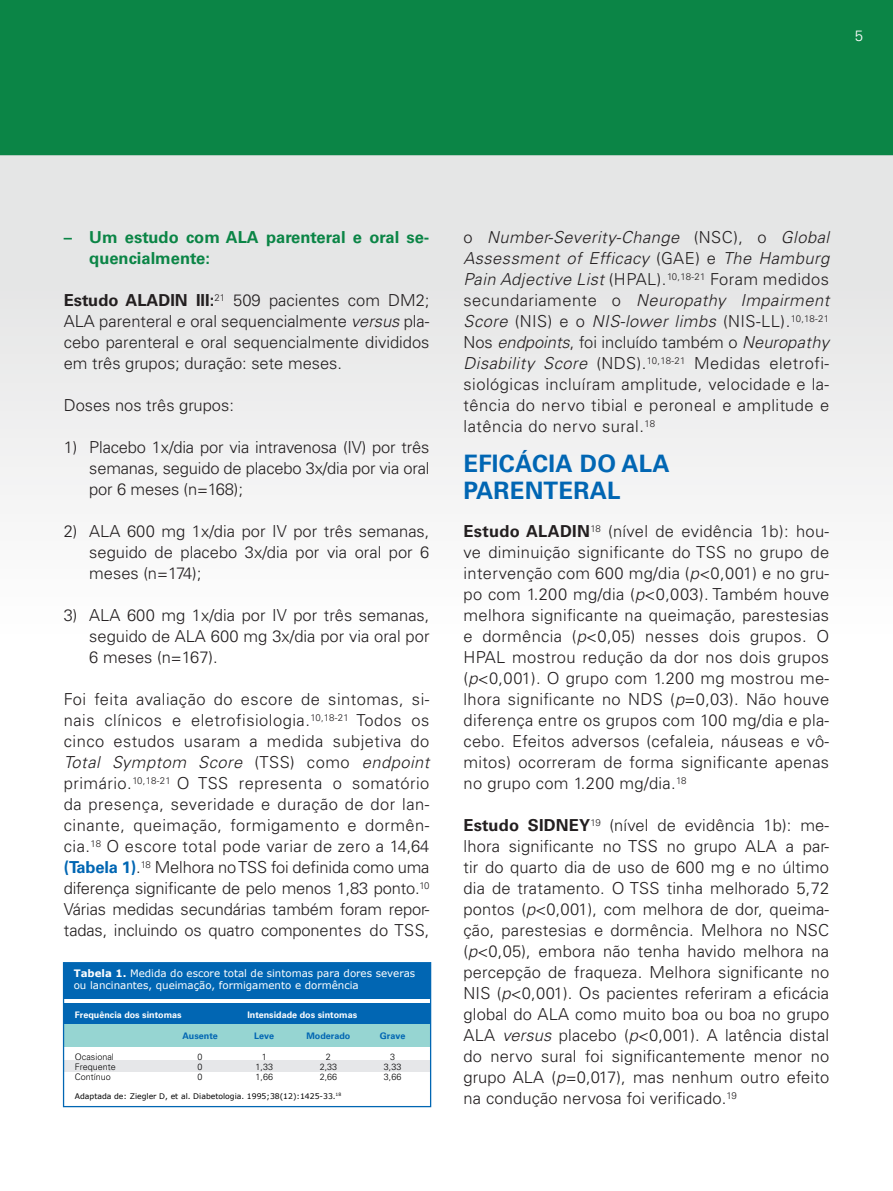
<style>
.page{position:relative;width:893px;height:1191px;background:#fff}
.page>*{position:absolute;margin:0;border:0;box-sizing:border-box;transform-origin:0 0}
.t1{font:700 24px/27px "Univers LT Std";letter-spacing:.01em;color:#0166b3}
.t2{font:300 16.5px/21px "Univers LT Std";color:#231f20;text-align:justify}
.t3{font:700 16.5px/21px "Univers LT Std";color:#0b8546}
.t4{font:300 15px "Univers LT Std";color:#fff}
.t5{font:10.2px/12.3px "Verdana";color:#fff}
.t6{font:300 9px/10.2px "Univers LT Std";color:#000001;text-align:center}
.t7{font:700 9px "Univers LT Std";color:#fff}
.t8{font:700 9px "Univers LT Std";color:#0166b3}
.t9{font:7.65px "Verdana";color:#000001}
.s1{font-weight:700}
.s2{font-style:italic}
.s3{font-weight:700;color:#0166b3}
</style>
<div class="page">
<div style="left:0;top:0;width:893px;height:155px;background:#0b8546"></div>
<div style="left:0;top:155px;width:893px;height:493px;background:linear-gradient(to bottom,#e0e1e1,#fefdfd)"></div>
<div style="left:64px;top:1003px;width:367px;height:20px;background:#0166b3"></div>
<div style="left:64px;top:1023px;width:367px;height:23px;background:#96d5d2"></div>
<div style="left:64px;top:1060px;width:367px;height:11px;background:#e6e7e9"></div>
<div style="left:63px;top:962px;width:368px;height:145px;border:1px solid #0166b3"></div>
<div style="left:64px;top:963px;width:367px;height:35px;background:#0166b3"></div>
<p class="t4" style="left:855px;top:26px;width:10px">5</p>
<p class="t3" style="left:89px;top:227px;width:342px;text-indent:-26px">– Um estudo com ALA parenteral e oral se&shy;quencialmente:</p>
<p class="t2" style="left:64px;top:290px;width:367px"><span class="s1">Estudo ALADIN III:</span><sup>21</sup> 509 pacientes com DM2; ALA parenteral e oral sequencialmente <span class="s2">versus</span> pla&shy;cebo parenteral e oral sequencialmente divididos em três grupos; duração: sete meses.</p>
<p class="t2" style="left:64px;top:395px;width:172px">Doses nos três grupos:</p>
<p class="t2" style="left:89px;top:437px;width:342px;text-indent:-26px">1) Placebo 1x/dia por via intravenosa (IV) por três semanas, seguido de placebo 3x/dia por via oral por 6 meses (n=168);</p>
<p class="t2" style="left:89px;top:521px;width:342px;text-indent:-26px">2) ALA 600 mg 1x/dia por IV por três semanas, seguido de placebo 3x/dia por via oral por 6 meses (n=174);</p>
<p class="t2" style="left:89px;top:605px;width:342px;text-indent:-26px">3) ALA 600 mg 1x/dia por IV por três semanas, seguido de ALA 600 mg 3x/dia por via oral por 6 meses (n=167).</p>
<p class="t2" style="left:64px;top:689px;width:367px">Foi feita avaliação do escore de sintomas, si&shy;nais clínicos e eletrofisiologia.<sup>10,18-21</sup> Todos os cinco estudos usaram a medida subjetiva do <span class="s2">Total Symptom Score</span> (TSS) como <span class="s2">endpoint </span>primário.<sup>10,18-21</sup> O TSS representa o somatório da presença, severidade e duração de dor lan&shy;cinante, queimação, formigamento e dormên&shy;cia.<sup>18</sup> O escore total pode variar de zero a 14,64 <span class="s3">(Tabela 1)</span>.<sup>18</sup> Melhora no TSS foi definida como uma diferença significante de pelo menos 1,83 ponto.<sup>10<br></sup>Várias medidas secundárias também foram repor&shy;tadas, incluindo os quatro componentes do TSS,</p>
<p class="t5" style="left:74px;top:967px;width:343px"><span class="s1">Tabela 1.</span> Medida do escore total de sintomas para dores severas ou lancinantes, queimação, formigamento e dormência</p>
<p class="t7" style="left:75px;top:1010px;width:108px">Frequência dos sintomas</p>
<p class="t6" style="left:75px;top:1051px;width:42px;text-align:left">Ocasional<br>Frequente<br>Contínuo</p>
<p class="t8" style="left:182px;top:1030px;width:37px">Ausente</p>
<p class="t6" style="left:198px;top:1051px;width:6px;text-align:justify">0<br>0<br>0</p>
<p class="t7" style="left:247px;top:1010px;width:111px">Intensidade dos sintomas</p>
<p class="t8" style="left:254px;top:1030px;width:21px">Leve</p>
<p class="t6" style="left:256px;top:1051px;width:19px">1<br>1,33<br>1,66</p>
<p class="t8" style="left:306px;top:1030px;width:45px">Moderado</p>
<p class="t6" style="left:320px;top:1051px;width:19px">2<br>2,33<br>2,66</p>
<p class="t9" style="left:75px;top:1090px;width:268px">Adaptada de: Ziegler D, et al. Diabetologia. 1995;38(12):1425-33.<sup>18</sup></p>
<p class="t8" style="left:380px;top:1030px;width:27px">Grave</p>
<p class="t6" style="left:384px;top:1051px;width:19px">3<br>3,33<br>3,66</p>
<p class="t2" style="left:463px;top:227px;width:367px">o <span class="s2">Number-Severity-Change</span> (NSC), o <span class="s2">Global Assessment of Efficacy</span> (GAE) e <span class="s2">The Hamburg Pain Adjective List</span> (HPAL).<sup>10,18-21</sup> Foram medidos secundariamente o <span class="s2">Neuropathy Impairment Score</span> (NIS) e o <span class="s2">NIS-lower limbs</span> (NIS-LL).<sup>10,18-21<br></sup>Nos <span class="s2">endpoints</span>, foi incluído também o <span class="s2">Neuropathy Disability Score</span> (NDS).<sup>10,18-21</sup> Medidas eletrofi&shy;siológicas incluíram amplitude, velocidade e la&shy;tência do nervo tibial e peroneal e amplitude e latência do nervo sural.<sup>18</sup></p>
<h1 class="t1" style="left:463px;top:450px;width:208px">EFICÁCIA DO ALA<br>PARENTERAL</h1>
<p class="t2" style="left:463px;top:521px;width:367px"><span class="s1">Estudo ALADIN</span><sup>18</sup> (nível de evidência 1b): hou&shy;ve diminuição significante do TSS no grupo de intervenção com 600 mg/dia (<span class="s2">p</span>&lt;0,001) e no gru&shy;po com 1.200 mg/dia (<span class="s2">p</span>&lt;0,003). Também houve melhora significante na queimação, parestesias e dormência (<span class="s2">p</span>&lt;0,05) nesses dois grupos. O HPAL mostrou redução da dor nos dois grupos (<span class="s2">p</span>&lt;0,001). O grupo com 1.200 mg mostrou me&shy;lhora significante no NDS (<span class="s2">p</span>=0,03). Não houve diferença entre os grupos com 100 mg/dia e pla&shy;cebo. Efeitos adversos (cefaleia, náuseas e vô&shy;mitos) ocorreram de forma significante apenas no grupo com 1.200 mg/dia.<sup>18</sup></p>
<p class="t2" style="left:463px;top:815px;width:367px"><span class="s1">Estudo SIDNEY</span><sup>19</sup> (nível de evidência 1b): me&shy;lhora significante no TSS no grupo ALA a par&shy;tir do quarto dia de uso de 600 mg e no último dia de tratamento. O TSS tinha melhorado 5,72 pontos (<span class="s2">p</span>&lt;0,001), com melhora de dor, queima&shy;ção, parestesias e dormência. Melhora no NSC (<span class="s2">p</span>&lt;0,05), embora não tenha havido melhora na percepção de fraqueza. Melhora significante no NIS (<span class="s2">p</span>&lt;0,001). Os pacientes referiram a eficácia global do ALA como muito boa ou boa no grupo ALA <span class="s2">versus</span> placebo (<span class="s2">p</span>&lt;0,001). A latência distal do nervo sural foi significantemente menor no grupo ALA (<span class="s2">p</span>=0,017), mas nenhum outro efeito na condução nervosa foi verificado.<sup>19</sup></p>
</div>
